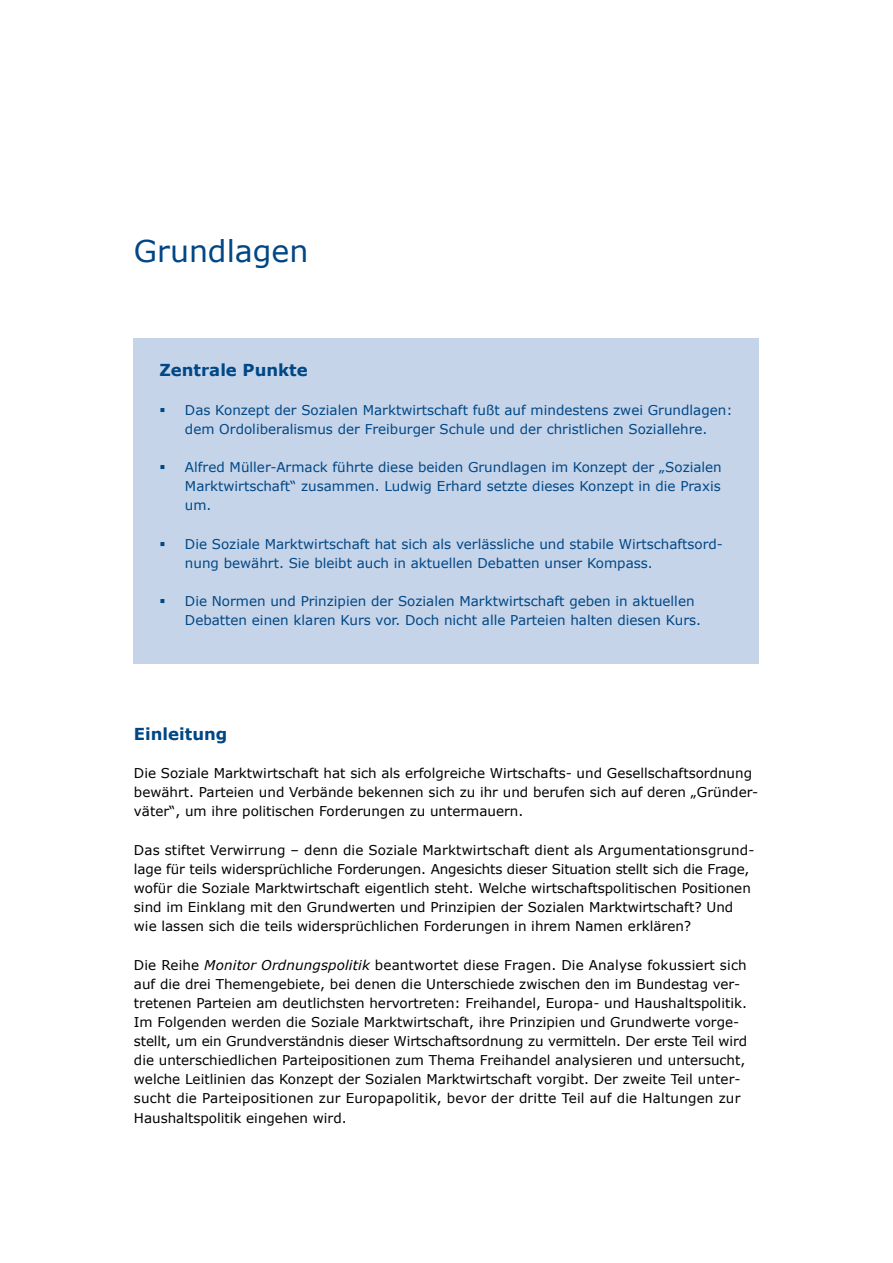
<style>
.page{position:relative;width:893px;height:1263px;background:#fff}
.page>*{position:absolute;margin:0;border:0;box-sizing:border-box;transform-origin:0 0}
.t1{font:30px "Verdana";color:#004785}
.t2{font:700 16.5px "Verdana";color:#004785}
.t3{font:13.5px/19.2px "Verdana";color:#000}
.t4{font:13.5px/19.2px "Verdana";color:#004785}
.s1{font-style:italic}
</style>
<div class="page">
<div style="left:134px;top:338px;width:625px;height:325px;background:#c5d4e9"></div>
<h1 class="t1" style="left:134px;top:230px;width:176px">Grundlagen</h1>
<p class="t2" style="left:159px;top:359px;width:150px">Zentrale Punkte</p>
<p class="t4" style="left:185px;top:400px;width:549px">Das Konzept der Sozialen Marktwirtschaft fußt auf mindestens zwei Grundlagen: dem Ordoliberalismus der Freiburger Schule und der christlichen Soziallehre.</p>
<p class="t4" style="left:185px;top:457px;width:538px;text-align:justify">Alfred Müller-Armack führte diese beiden Grundlagen im Konzept der „Sozialen Marktwirtschaft“ zusammen. Ludwig Erhard setzte dieses Konzept in die Praxis um.</p>
<p class="t4" style="left:185px;top:534px;width:540px">Die Soziale Marktwirtschaft hat sich als verlässliche und stabile Wirtschaftsord&shy;nung bewährt. Sie bleibt auch in aktuellen Debatten unser Kompass.</p>
<p class="t4" style="left:185px;top:591px;width:518px">Die Normen und Prinzipien der Sozialen Marktwirtschaft geben in aktuellen<br>Debatten einen klaren Kurs vor. Doch nicht alle Parteien halten diesen Kurs.</p>
<p class="t2" style="left:134px;top:722px;width:95px">Einleitung</p>
<p class="t3" style="left:134px;top:763px;width:626px">Die Soziale Marktwirtschaft hat sich als erfolgreiche Wirtschafts- und Gesellschaftsordnung bewährt. Parteien und Verbände bekennen sich zu ihr und berufen sich auf deren „Gründer&shy;väter“, um ihre politischen Forderungen zu untermauern.</p>
<p class="t3" style="left:134px;top:840px;width:622px">Das stiftet Verwirrung – denn die Soziale Marktwirtschaft dient als Argumentationsgrund&shy;lage für teils widersprüchliche Forderungen. Angesichts dieser Situation stellt sich die Frage, wofür die Soziale Marktwirtschaft eigentlich steht. Welche wirtschaftspolitischen Positionen sind im Einklang mit den Grundwerten und Prinzipien der Sozialen Marktwirtschaft? Und wie lassen sich die teils widersprüchlichen Forderungen in ihrem Namen erklären?</p>
<p class="t3" style="left:134px;top:955px;width:615px">Die Reihe <span class="s1">Monitor Ordnungspolitik</span> beantwortet diese Fragen. Die Analyse fokussiert sich auf die drei Themengebiete, bei denen die Unterschiede zwischen den im Bundestag ver&shy;tretenen Parteien am deutlichsten hervortreten: Freihandel, Europa- und Haushaltspolitik.<br>Im Folgenden werden die Soziale Marktwirtschaft, ihre Prinzipien und Grundwerte vorge&shy;stellt, um ein Grundverständnis dieser Wirtschaftsordnung zu vermitteln. Der erste Teil wird die unterschiedlichen Parteipositionen zum Thema Freihandel analysieren und untersucht, welche Leitlinien das Konzept der Sozialen Marktwirtschaft vorgibt. Der zweite Teil unter&shy;sucht die Parteipositionen zur Europapolitik, bevor der dritte Teil auf die Haltungen zur Haushaltspolitik eingehen wird.</p>
</div>
